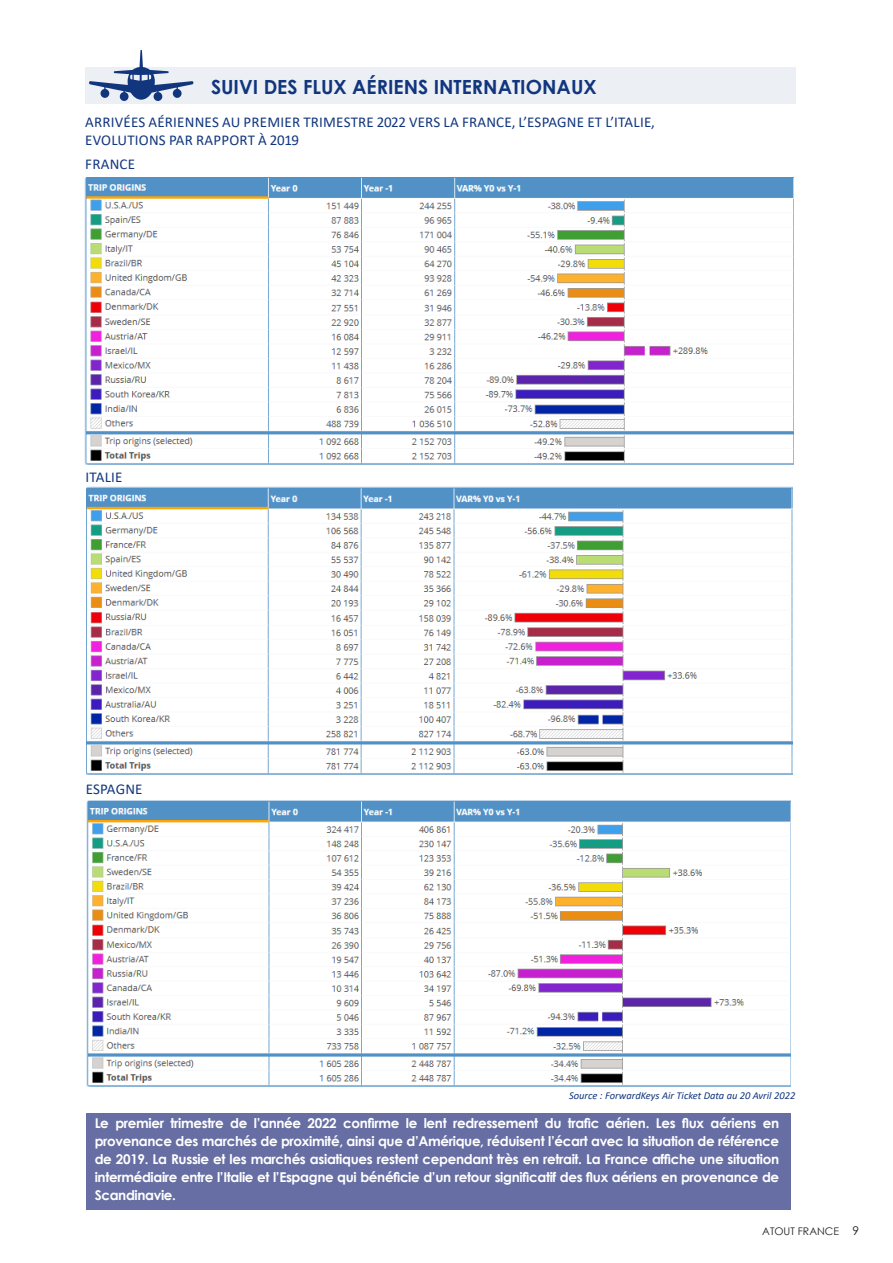
<style>
.page{position:relative;width:893px;height:1263px;background:#fff}
.page>*{position:absolute;margin:0;border:0;box-sizing:border-box;transform-origin:0 0}
.Titre1{font:700 19.5px "Century Gothic";color:#11367e}
.TitreGraphBleu{font:15px "Calibri";letter-spacing:.015em;color:#11367e}
.Txt_courant{font:700 13.5px/18px "Century Gothic";letter-spacing:-.025em;color:#fff;text-align:justify}
.Source{font:italic 10.5px "Calibri";color:#11367e}
.t1{font:10.5px "Century Gothic";color:#231f20}
.s1{font-size:12px}
</style>
<div class="page">
<div style="left:87px;top:1113px;width:704px;height:97px;background:#666ea3"></div>
<div style="left:85px;top:67px;width:710px;height:36px;background:#eceff4"></div>
<svg style="left:89px;top:50px;width:104px;height:51px"></svg>
<img style="left:84px;top:177px;width:710px;height:287px">
<img style="left:87px;top:487px;width:705px;height:288px">
<img style="left:87px;top:800px;width:704px;height:286px">
<p class="Titre1" style="left:211px;top:72px;width:387px">SUIVI DES FLUX AÉRIENS INTERNATIONAUX</p>
<p class="TitreGraphBleu" style="left:85px;top:112px;width:571px">ARRIVÉES AÉRIENNES AU PREMIER TRIMESTRE 2022 VERS LA FRANCE, L’ESPAGNE ET L’ITALIE,</p>
<p class="TitreGraphBleu" style="left:85px;top:130px;width:215px">EVOLUTIONS PAR RAPPORT À 2019</p>
<p class="TitreGraphBleu" style="left:85px;top:153px;width:51px">FRANCE</p>
<p class="TitreGraphBleu" style="left:85px;top:467px;width:39px">ITALIE</p>
<p class="TitreGraphBleu" style="left:86px;top:778px;width:58px">ESPAGNE</p>
<p class="Source" style="left:569px;top:1088px;width:228px">Source : ForwardKeys Air Ticket Data au 20 Avril 2022</p>
<p class="Txt_courant" style="left:95px;top:1113px;width:686px">Le premier trimestre de l’année 2022 confirme le lent redressement du trafic aérien. Les flux aériens en provenance des marchés de proximité, ainsi que d’Amérique, réduisent l’écart avec la situation de référence de 2019. La Russie et les marchés asiatiques restent cependant très en retrait. La France affiche une situation intermédiaire entre l’Italie et l’Espagne qui bénéficie d’un retour significatif des flux aériens en provenance de Scandinavie.</p>
<p class="t1" style="left:762px;top:1224px;width:98px">ATOUT FRANCE <span class="s1">9</span></p>
</div>
